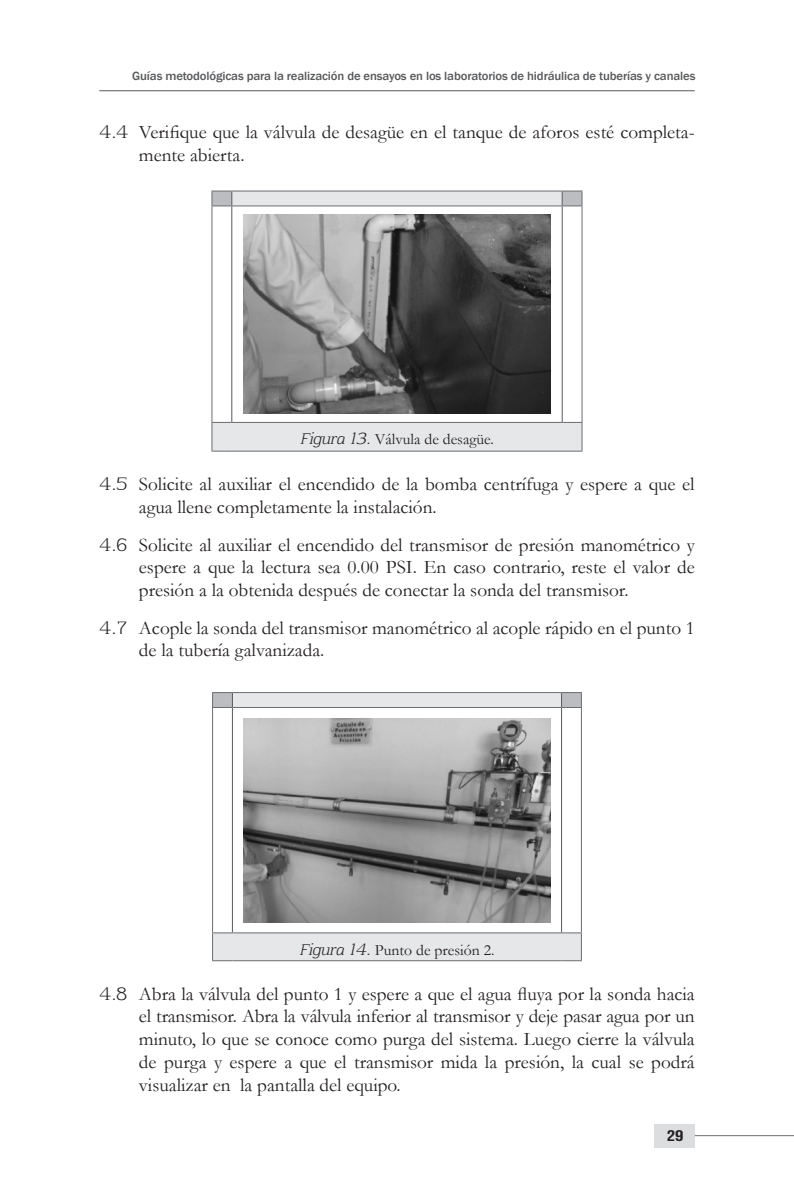
<style>
.page{position:relative;width:794px;height:1191px;background:#fff}
.page>*{position:absolute;margin:0;border:0;box-sizing:border-box;transform-origin:0 0}
.Cuadrícula_media_21{font:19.25px/22.8px "Garamond";color:#231f20}
.Lista_vistosa_-_Énfa{font:15.75px "Garamond";color:#231f20}
.t1{font:15.4px "Bebas Neue";color:#231f20;scale:1.37 1}
.t2{font:500 12.25px "Franklin Gothic";letter-spacing:-.01em;color:#57585a;scale:1.04 1}
.s1{font-family:"Aftaserif";font-size:17.5px}
.s2{font-family:"Aftaserif";font-style:italic;font-size:14.88px}
.s3{font-family:"Aftaserif";font-style:italic}
</style>
<div class="page">
<svg style="left:212px;top:206px;width:369px;height:245px"></svg>
<hr style="left:231px;top:206px;width:1px;height:216px;background:#57585a">
<hr style="left:562px;top:206px;width:1px;height:216px;background:#57585a">
<hr style="left:211px;top:206px;width:1px;height:216px;background:#6c6d70">
<svg style="left:211px;top:191px;width:371px;height:15px;background:#d8d9db"></svg>
<hr style="left:581px;top:206px;width:1px;height:216px;background:#6c6d70">
<hr style="left:232px;top:422px;width:330px;height:1px;background:#6c6d70">
<svg style="left:211px;top:422px;width:21px;height:30px"></svg>
<hr style="left:232px;top:451px;width:330px;height:1px;background:#6c6d70">
<svg style="left:562px;top:422px;width:20px;height:30px"></svg>
<img style="left:244px;top:214px;width:306px;height:200px">
<svg style="left:213px;top:708px;width:368px;height:252px"></svg>
<hr style="left:232px;top:708px;width:1px;height:224px;background:#57585a">
<hr style="left:561px;top:708px;width:1px;height:224px;background:#57585a">
<hr style="left:212px;top:708px;width:1px;height:224px;background:#6c6d70">
<svg style="left:212px;top:692px;width:370px;height:16px;background:#d1d2d4"></svg>
<hr style="left:581px;top:708px;width:1px;height:224px;background:#6c6d70">
<hr style="left:232px;top:932px;width:329px;height:1px;background:#6c6d70">
<svg style="left:212px;top:932px;width:20px;height:29px"></svg>
<hr style="left:232px;top:960px;width:329px;height:1px;background:#6c6d70">
<svg style="left:561px;top:932px;width:21px;height:29px"></svg>
<img style="left:243px;top:718px;width:307px;height:204px">
<div style="left:654px;top:1124px;width:40px;height:23px;background:#dcdddf"></div>
<hr style="left:99px;top:90px;width:595px;height:1px;background:#6c6d70">
<hr style="left:694px;top:1135px;width:100px;height:1px;background:#6c6d70">
<p class="t2" style="left:132px;top:68px;width:543px">Guías metodológicas para la realización de ensayos en los laboratorios de hidráulica de tuberías y canales</p>
<p class="Cuadrícula_media_21" style="left:139px;top:120px;width:557px;text-indent:-40px"><span class="s1">4.4</span> Verifique que la válvula de desagüe en el tanque de aforos esté completa&shy;mente abierta.</p>
<p class="Lista_vistosa_-_Énfa" style="left:300px;top:430px;width:195px"><span class="s2">Figura</span> <span class="s3">13.</span> Válvula de desagüe.</p>
<p class="Cuadrícula_media_21" style="left:139px;top:472px;width:557px;text-indent:-40px"><span class="s1">4.5</span> Solicite al auxiliar el encendido de la bomba centrífuga y espere a que el agua llene completamente la instalación.</p>
<p class="Cuadrícula_media_21" style="left:139px;top:533px;width:557px;text-align:justify;text-indent:-40px"><span class="s1">4.6</span> Solicite al auxiliar el encendido del transmisor de presión manométrico y espere a que la lectura sea 0.00 PSI. En caso contrario, reste el valor de presión a la obtenida después de conectar la sonda del transmisor.</p>
<p class="Cuadrícula_media_21" style="left:139px;top:616px;width:557px;text-indent:-40px"><span class="s1">4.7</span> Acople la sonda del transmisor manométrico al acople rápido en el punto 1 de la tubería galvanizada.</p>
<p class="Lista_vistosa_-_Énfa" style="left:299px;top:940px;width:197px"><span class="s2">Figura</span> <span class="s3">14.</span> Punto de presión 2.</p>
<p class="Cuadrícula_media_21" style="left:139px;top:982px;width:557px;text-align:justify;text-indent:-40px"><span class="s1">4.8</span> Abra la válvula del punto 1 y espere a que el agua fluya por la sonda hacia el transmisor. Abra la válvula inferior al transmisor y deje pasar agua por un minuto, lo que se conoce como purga del sistema. Luego cierre la válvula de purga y espere a que el transmisor mida la presión, la cual se podrá visualizar en la pantalla del equipo.</p>
<p class="t1" style="left:667px;top:1127px;width:14px">29</p>
</div>
